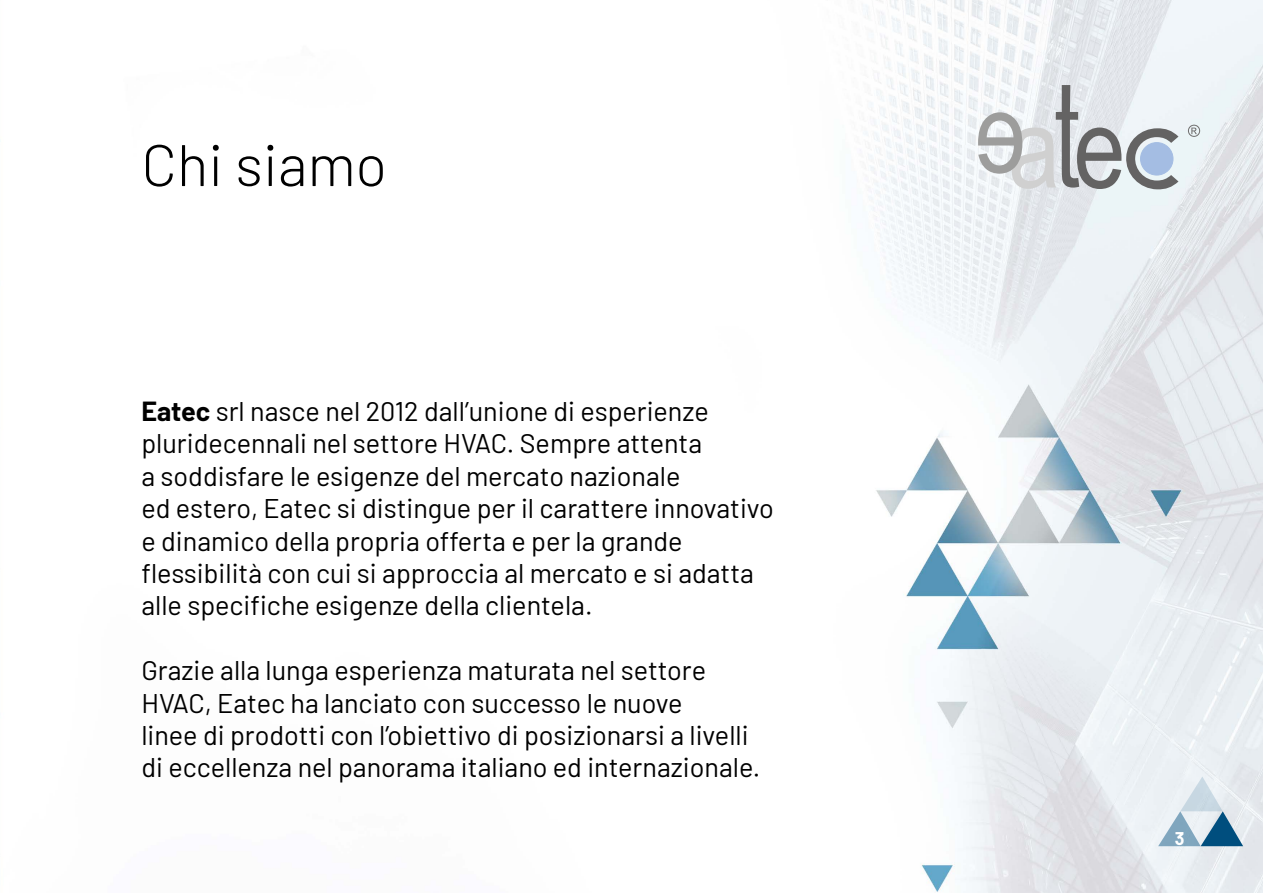
<style>
.page{position:relative;width:1263px;height:893px;background:#fff}
.page>*{position:absolute;margin:0;border:0;box-sizing:border-box;transform-origin:0 0}
.t1{font:300 58.5px "Barlow";color:#000}
.t2{font:27px/32.4px "Barlow";color:#000}
.t3{font:700 18px "Barlow";color:#fff}
.s1{font-weight:700}
</style>
<div class="page">
<img style="left:860px;top:0;width:403px;height:893px">
<svg style="left:1158px;top:776px;width:85px;height:70px;background:#bbcfdb"></svg>
<svg style="left:978px;top:85px;width:200px;height:105px"></svg>
<svg style="left:1188px;top:125px;width:12px;height:12px"></svg>
<h1 class="t1" style="left:141px;top:123px;width:247px">Chi siamo</h1>
<p class="t2" style="left:141px;top:393px;width:634px"><span class="s1">Eatec</span> srl nasce nel 2012 dall’unione di esperienze pluridecennali nel settore HVAC. Sempre attenta<br>a soddisfare le esigenze del mercato nazionale<br>ed estero, Eatec si distingue per il carattere innovativo e dinamico della propria offerta e per la grande flessibilità con cui si approccia al mercato e si adatta alle specifiche esigenze della clientela.</p>
<p class="t2" style="left:141px;top:652px;width:620px">Grazie alla lunga esperienza maturata nel settore HVAC, Eatec ha lanciato con successo le nuove<br>linee di prodotti con l’obiettivo di posizionarsi a livelli di eccellenza nel panorama italiano ed internazionale.</p>
<p class="t3" style="left:1175px;top:825px;width:11px">3</p>
</div>
